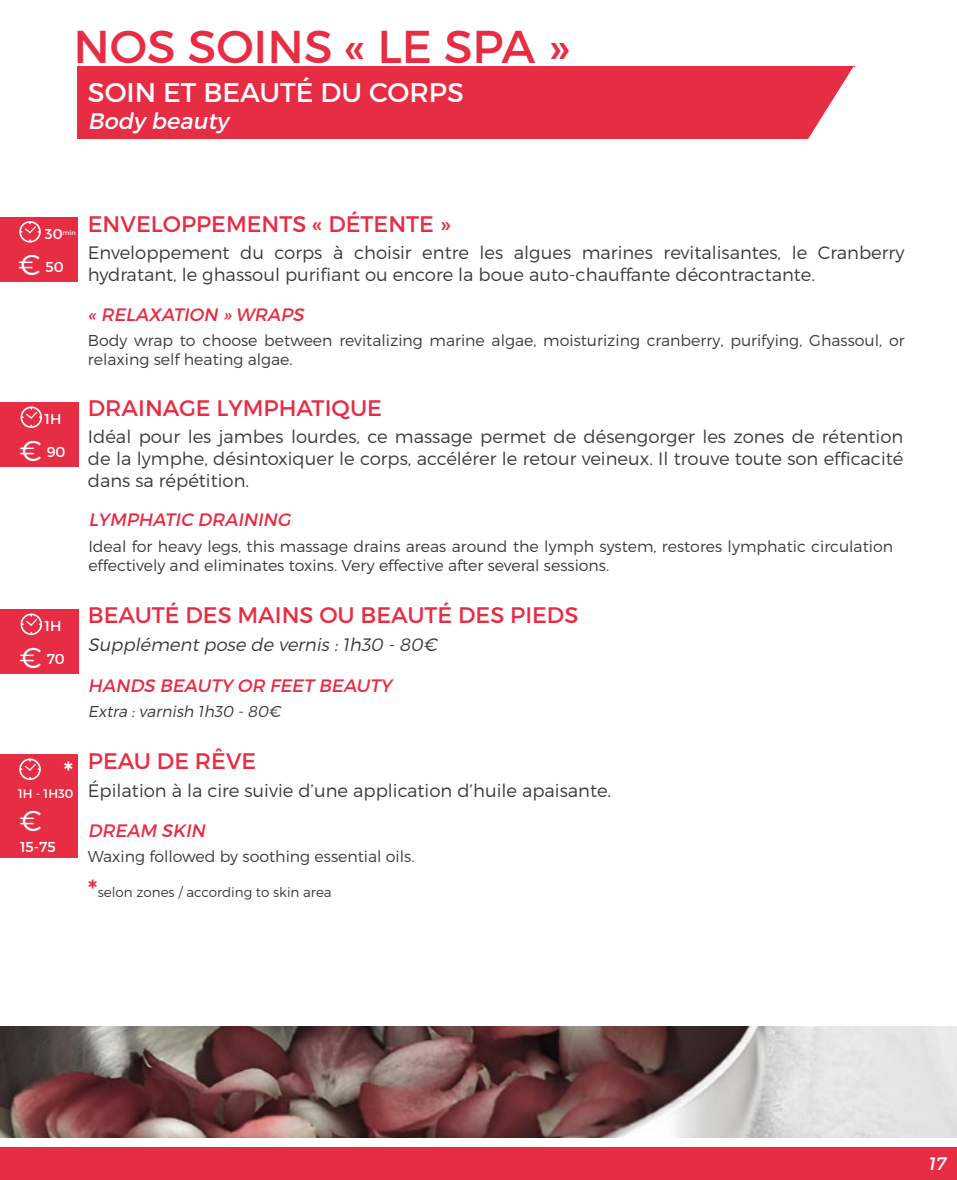
<style>
.page{position:relative;width:957px;height:1180px;background:#fff}
.page>*{position:absolute;margin:0;border:0;box-sizing:border-box;transform-origin:0 0}
.t1{font:45.9px "Montserrat";color:#e72d44}
.t2{font:300 28.8px "Montserrat";color:#fff}
.t3{font:28.35px "Montserrat";color:#fff}
.t4{font:28.35px "Montserrat";color:#e72d44}
.t5{font:27px "Montserrat";color:#fff}
.t6{font:22.5px "Montserrat";color:#e72d44}
.t7{font:italic 22.5px "Montserrat";color:#fff}
.t8{font:300 18px/21.6px "Montserrat";color:#3c3c3b}
.t9{font:italic 18px "Montserrat";color:#e72d44}
.t10{font:italic 300 18px "Montserrat";color:#3c3c3b}
.t11{font:italic 18px "Montserrat";color:#fff}
.t12{font:300 15.75px/18.9px "Montserrat";color:#3c3c3b}
.t13{font:italic 300 15.75px "Montserrat";color:#3c3c3b}
.t14{font:14.4px "Montserrat";color:#fff}
.t15{font:300 13.5px "Montserrat";color:#3c3c3b}
.t16{font:12.38px "Montserrat";color:#fff}
.t17{font:6.52px "Montserrat";color:#fff}
.s1{font-size:14.4px}
</style>
<div class="page">
<div style="left:78px;top:67px;width:777px;height:72px;background:#e72d44"></div>
<div style="left:0;top:217px;width:77px;height:64px;background:#e72d44"></div>
<div style="left:0;top:402px;width:79px;height:65px;background:#e72d44"></div>
<div style="left:0;top:609px;width:79px;height:65px;background:#e72d44"></div>
<div style="left:0;top:754px;width:77px;height:104px;background:#e72d44"></div>
<svg style="left:19px;top:221px;width:22px;height:22px"></svg>
<svg style="left:21px;top:406px;width:21px;height:22px"></svg>
<svg style="left:21px;top:614px;width:21px;height:21px"></svg>
<svg style="left:19px;top:758px;width:22px;height:22px"></svg>
<svg style="left:808px;top:67px;width:47px;height:72px"></svg>
<img style="left:0;top:1027px;width:957px;height:110px">
<div style="left:0;top:1147px;width:957px;height:33px;background:#e72d44"></div>
<h1 class="t1" style="left:74px;top:19px;width:497px">NOS SOINS « LE SPA »</h1>
<h3 class="t5" style="left:88px;top:76px;width:377px">SOIN ET BEAUTÉ DU CORPS</h3>
<p class="t7" style="left:88px;top:107px;width:142px">Body beauty</p>
<p class="t17" style="left:45px;top:229px;width:32px"><span class="s1">30</span>min</p>
<h2 class="t2" style="left:18px;top:247px;width:24px">€</h2>
<p class="t14" style="left:45px;top:258px;width:20px">50</p>
<p class="t6" style="left:88px;top:210px;width:364px">ENVELOPPEMENTS « DÉTENTE »</p>
<p class="t8" style="left:88px;top:242px;width:818px">Enveloppement du corps à choisir entre les algues marines revitalisantes, le Cranberry hydratant, le ghassoul purifiant ou encore la boue auto-chauffante décontractante.</p>
<p class="t9" style="left:88px;top:303px;width:221px">« RELAXATION » WRAPS</p>
<p class="t12" style="left:88px;top:331px;width:818px">Body wrap to choose between revitalizing marine algae, moisturizing cranberry, purifying, Ghassoul, or relaxing self heating algae.</p>
<p class="t14" style="left:45px;top:410px;width:18px">1H</p>
<h2 class="t2" style="left:19px;top:433px;width:24px">€</h2>
<p class="t14" style="left:47px;top:443px;width:20px">90</p>
<p class="t14" style="left:45px;top:617px;width:18px">1H</p>
<h2 class="t2" style="left:19px;top:640px;width:24px">€</h2>
<p class="t14" style="left:47px;top:650px;width:20px">70</p>
<h3 class="t3" style="left:64px;top:754px;width:11px">*</h3>
<p class="t16" style="left:18px;top:786px;width:57px">1H - 1H30</p>
<h2 class="t2" style="left:19px;top:804px;width:24px">€</h2>
<p class="t14" style="left:20px;top:838px;width:37px">15-75</p>
<p class="t6" style="left:88px;top:394px;width:296px">DRAINAGE LYMPHATIQUE</p>
<p class="t8" style="left:88px;top:426px;width:817px;text-align:justify">Idéal pour les jambes lourdes, ce massage permet de désengorger les zones de rétention de la lymphe, désintoxiquer le corps, accélérer le retour veineux. Il trouve toute son efficacité dans sa répétition.</p>
<p class="t9" style="left:88px;top:509px;width:208px">LYMPHATIC DRAINING</p>
<p class="t12" style="left:88px;top:536px;width:806px">Ideal for heavy legs, this massage drains areas around the lymph system, restores lymphatic circulation effectively and eliminates toxins. Very effective after several sessions.</p>
<p class="t6" style="left:88px;top:601px;width:492px">BEAUTÉ DES MAINS OU BEAUTÉ DES PIEDS</p>
<p class="t10" style="left:88px;top:633px;width:354px">Supplément pose de vernis : 1h30 - 80€</p>
<p class="t9" style="left:88px;top:674px;width:309px">HANDS BEAUTY OR FEET BEAUTY</p>
<p class="t13" style="left:88px;top:702px;width:198px">Extra : varnish 1h30 - 80€</p>
<p class="t6" style="left:88px;top:748px;width:170px">PEAU DE RÊVE</p>
<p class="t8" style="left:88px;top:779px;width:525px">Épilation à la cire suivie d’une application d’huile apaisante.</p>
<p class="t9" style="left:88px;top:819px;width:123px">DREAM SKIN</p>
<p class="t12" style="left:88px;top:847px;width:328px">Waxing followed by soothing essential oils.</p>
<p class="t15" style="left:98px;top:884px;width:235px">selon zones / according to skin area</p>
<h3 class="t4" style="left:88px;top:872px;width:11px">*</h3>
<p class="t11" style="left:928px;top:1152px;width:23px">17</p>
</div>
